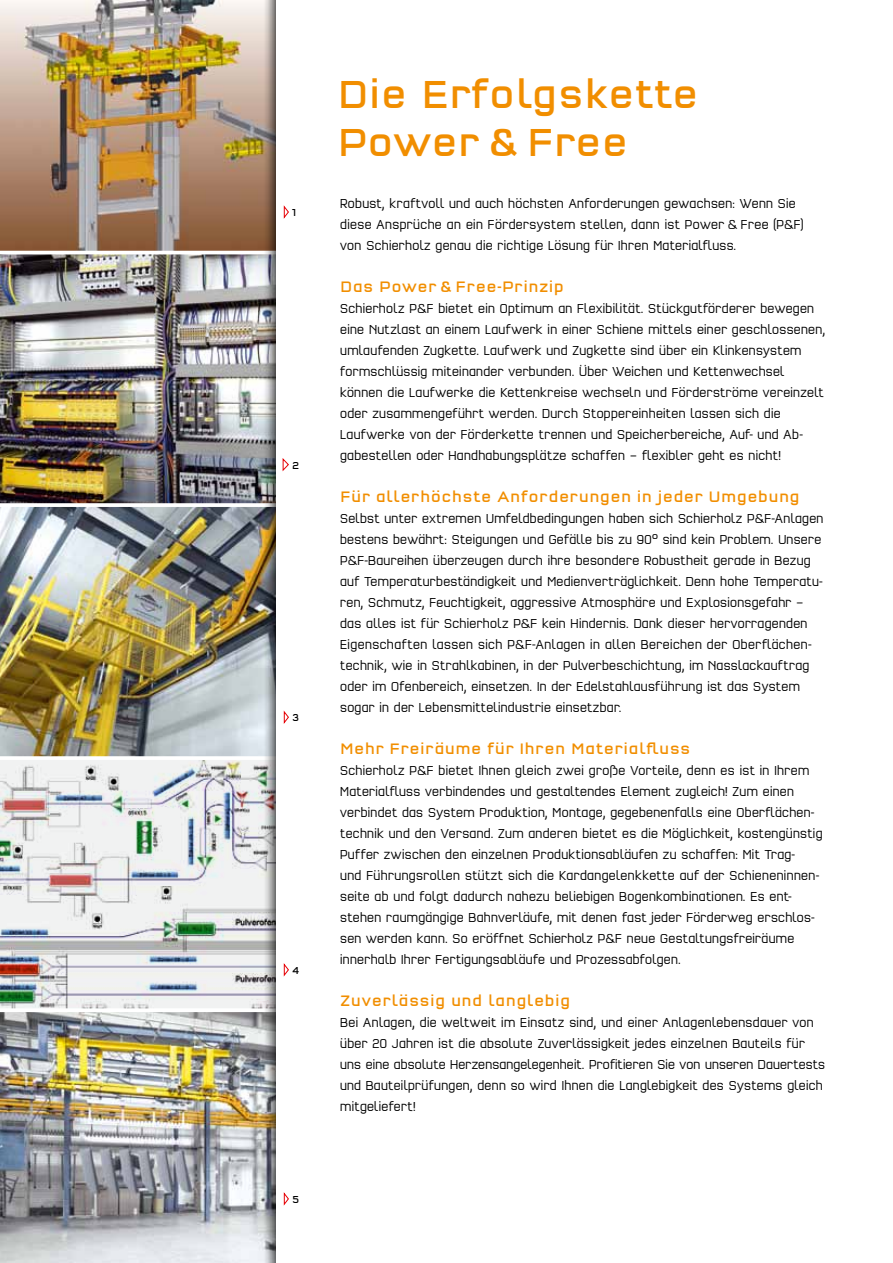
<style>
.page{position:relative;width:893px;height:1263px;background:#fff}
.page>*{position:absolute;margin:0;border:0;box-sizing:border-box;transform-origin:0 0}
.t1{font:40.5px/48.6px "Q Type Cond";color:#f18e00}
.t2{font:15.75px "Q Type Cond";letter-spacing:.02em;color:#f18e00}
.t3{font:300 13.5px/21px "Q Type Comp";letter-spacing:.025em;color:#000}
.t4{font:10.5px "Q Type Cond";color:#000}
.s1{font-family:"Eurostile";font-weight:700}
.s2{font-family:"Eurostile";font-weight:400}
</style>
<div class="page">
<img style="left:0;top:760px;width:263px;height:248px">
<img style="left:0;top:1012px;width:263px;height:251px">
<img style="left:0;top:0;width:263px;height:756px">
<hr style="left:0;top:251px;width:276px;height:3px;background:#fff">
<svg style="left:0;top:503px;width:263px;height:4px"></svg>
<svg style="left:0;top:756px;width:241px;height:1px"></svg>
<div style="left:263px;top:0;width:630px;height:1263px;background:#000;opacity:.75"></div>
<div style="left:276px;top:0;width:617px;height:1263px;background:#fff"></div>
<svg style="left:283px;top:205px;width:6px;height:14px"></svg>
<svg style="left:282px;top:458px;width:7px;height:14px"></svg>
<svg style="left:283px;top:710px;width:6px;height:14px"></svg>
<svg style="left:283px;top:963px;width:6px;height:14px"></svg>
<svg style="left:283px;top:1192px;width:6px;height:14px"></svg>
<p class="t4" style="left:292px;top:206px;width:5px">1</p>
<p class="t4" style="left:292px;top:459px;width:9px">2</p>
<p class="t4" style="left:292px;top:712px;width:9px">3</p>
<p class="t4" style="left:292px;top:964px;width:9px">4</p>
<p class="t4" style="left:292px;top:1193px;width:9px">5</p>
<h1 class="t1" style="left:337px;top:70px;width:363px">Die Erfolgskette<br>Power <span class="s1">&amp;</span> Free</h1>
<p class="t3" style="left:340px;top:192px;width:465px">Robust, kraftvoll und auch höchsten Anforderungen gewachsen: Wenn Sie diese Ansprüche an ein Fördersystem stellen, dann ist Power <span class="s2">&amp;</span> Free (P<span class="s2">&amp;</span>F) von Schierholz genau die richtige Lösung für Ihren Materialfluss.</p>
<p class="t2" style="left:340px;top:277px;width:225px">Das Power <span class="s1">&amp;</span> Free-Prinzip</p>
<p class="t3" style="left:340px;top:297px;width:486px">Schierholz P<span class="s2">&amp;</span>F bietet ein Optimum an Flexibilität. Stückgutförderer bewegen eine Nutzlast an einem Laufwerk in einer Schiene mittels einer geschlossenen, umlaufenden Zugkette. Laufwerk und Zugkette sind über ein Klinkensystem formschlüssig miteinander verbunden. Über Weichen und Kettenwechsel können die Laufwerke die Kettenkreise wechseln und Förderströme vereinzelt oder zusammengeführt werden. Durch Stoppereinheiten lassen sich die Laufwerke von der Förderkette trennen und Speicherbereiche, Auf- und Ab&shy;gabestellen oder Handhabungsplätze schaffen – flexibler geht es nicht!</p>
<p class="t2" style="left:340px;top:487px;width:461px">Für allerhöchste Anforderungen in jeder Umgebung</p>
<p class="t3" style="left:340px;top:507px;width:485px">Selbst unter extremen Umfeldbedingungen haben sich Schierholz P<span class="s2">&amp;</span>F-Anlagen bestens bewährt: Steigungen und Gefälle bis zu 90° sind kein Problem. Unsere P<span class="s2">&amp;</span>F-Baureihen überzeugen durch ihre besondere Robustheit gerade in Bezug auf Temperaturbeständigkeit und Medienverträglichkeit. Denn hohe Temperatu&shy;ren, Schmutz, Feuchtigkeit, aggressive Atmosphäre und Explosionsgefahr – das alles ist für Schierholz P<span class="s2">&amp;</span>F kein Hindernis. Dank dieser hervorragenden Eigenschaften lassen sich P<span class="s2">&amp;</span>F-Anlagen in allen Bereichen der Oberflächen&shy;technik, wie in Strahlkabinen, in der Pulverbeschichtung, im Nasslackauftrag oder im Ofenbereich, einsetzen. In der Edelstahlausführung ist das System sogar in der Lebensmittelindustrie einsetzbar.</p>
<p class="t2" style="left:340px;top:739px;width:352px">Mehr Freiräume für Ihren Materialfluss</p>
<p class="t3" style="left:340px;top:759px;width:484px">Schierholz P<span class="s2">&amp;</span>F bietet Ihnen gleich zwei große Vorteile, denn es ist in Ihrem Materialfluss verbindendes und gestaltendes Element zugleich! Zum einen verbindet das System Produktion, Montage, gegebenenfalls eine Oberflächen&shy;technik und den Versand. Zum anderen bietet es die Möglichkeit, kostengünstig Puffer zwischen den einzelnen Produktionsabläufen zu schaffen: Mit Trag-<br>und Führungsrollen stützt sich die Kardangelenkkette auf der Schieneninnen&shy;seite ab und folgt dadurch nahezu beliebigen Bogenkombinationen. Es ent&shy;stehen raumgängige Bahnverläufe, mit denen fast jeder Förderweg erschlos&shy;sen werden kann. So eröffnet Schierholz P<span class="s2">&amp;</span>F neue Gestaltungsfreiräume innerhalb Ihrer Fertigungsabläufe und Prozessabfolgen.</p>
<p class="t2" style="left:340px;top:991px;width:232px">Zuverlässig und langlebig</p>
<p class="t3" style="left:340px;top:1011px;width:486px">Bei Anlagen, die weltweit im Einsatz sind, und einer Anlagenlebensdauer von über 20 Jahren ist die absolute Zuverlässigkeit jedes einzelnen Bauteils für uns eine absolute Herzensangelegenheit. Profitieren Sie von unseren Dauertests und Bauteilprüfungen, denn so wird Ihnen die Langlebigkeit des Systems gleich mitgeliefert!</p>
</div>
